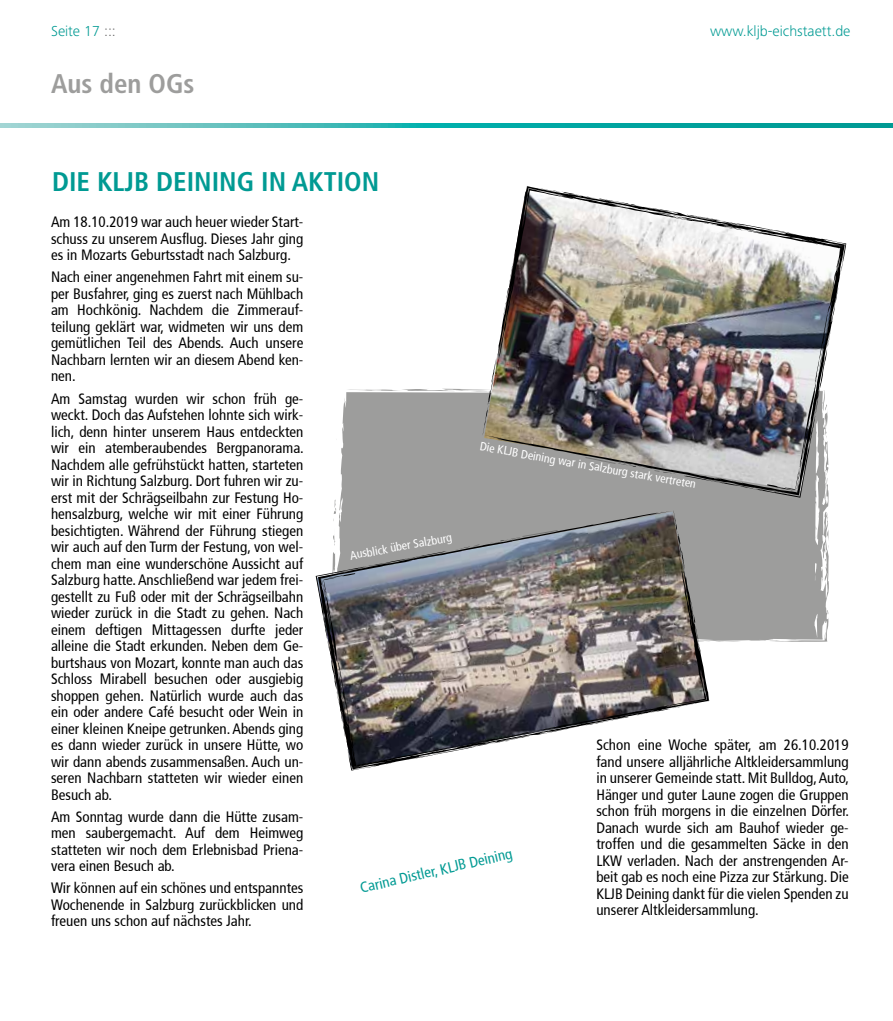
<style>
.page{position:relative;width:893px;height:1021px;background:#fff}
.page>*{position:absolute;margin:0;border:0;box-sizing:border-box;transform-origin:0 0}
.t1{font:700 condensed 27px "Frutiger LT Pro";color:#009a93}
.t2{font:700 condensed 27px "Frutiger LT Pro";color:#9d9d9c}
.t3{font:condensed 15px/16.5px "Frutiger";color:#000;text-align:justify}
.t4{font:300 15px "Frutiger Next Pro";color:#009a93}
.t5{font:condensed 15px "Frutiger";color:#009a93}
.t6{font:condensed 12px "Frutiger";color:#fff}
.s1{color:#646363}
</style>
<div class="page">
<div style="left:340px;top:398px;width:489px;height:244px;background:#9d9d9c"></div>
<svg style="left:815px;top:510px;width:14px;height:57px"></svg>
<svg style="left:774px;top:640px;width:12px;height:2px"></svg>
<svg style="left:334px;top:499px;width:8px;height:12px"></svg>
<img style="left:484px;top:186px;width:362px;height:309px">
<svg style="left:523px;top:199px;width:6px;height:22px"></svg>
<svg style="left:537px;top:188px;width:24px;height:6px"></svg>
<svg style="left:573px;top:197px;width:25px;height:4px"></svg>
<svg style="left:643px;top:210px;width:39px;height:7px"></svg>
<svg style="left:617px;top:202px;width:12px;height:7px"></svg>
<svg style="left:774px;top:231px;width:11px;height:4px"></svg>
<svg style="left:701px;top:217px;width:62px;height:15px"></svg>
<svg style="left:837px;top:261px;width:6px;height:8px"></svg>
<svg style="left:822px;top:240px;width:14px;height:8px"></svg>
<img style="left:655px;top:313px;width:173px;height:184px">
<svg style="left:585px;top:457px;width:60px;height:12px"></svg>
<svg style="left:346px;top:353px;width:170px;height:88px"></svg>
<img style="left:333px;top:511px;width:376px;height:259px">
<svg style="left:673px;top:510px;width:12px;height:64px"></svg>
<svg style="left:698px;top:636px;width:43px;height:5px"></svg>
<svg style="left:702px;top:675px;width:2px;height:17px"></svg>
<svg style="left:671px;top:703px;width:27px;height:6px"></svg>
<svg style="left:629px;top:708px;width:27px;height:9px"></svg>
<svg style="left:593px;top:718px;width:15px;height:3px"></svg>
<img style="left:316px;top:529px;width:262px;height:239px">
<svg style="left:636px;top:513px;width:23px;height:5px"></svg>
<svg style="left:0;top:123px;width:893px;height:5px;background:#2fb2ae"></svg>
<p class="t4" style="left:51px;top:23px;width:66px">Seite 17 <span class="s1">:::</span></p>
<p class="t4" style="left:710px;top:23px;width:142px">www.kljb-eichstaett.de</p>
<h1 class="t2" style="left:51px;top:68px;width:145px">Aus den OGs</h1>
<h1 class="t1" style="left:52px;top:166px;width:329px">DIE KLJB DEINING IN AKTION</h1>
<p class="t3" style="left:51px;top:214px;width:254px">Am 18.10.2019 war auch heuer wieder Start&shy;schuss zu unserem Ausflug. Dieses Jahr ging es in Mozarts Geburtsstadt nach Salzburg.</p>
<p class="t3" style="left:51px;top:269px;width:254px">Nach einer angenehmen Fahrt mit einem su&shy;per Busfahrer, ging es zuerst nach Mühlbach am Hochkönig. Nachdem die Zimmerauf&shy;teilung geklärt war, widmeten wir uns dem gemütlichen Teil des Abends. Auch unsere Nachbarn lernten wir an diesem Abend ken&shy;nen.</p>
<p class="t3" style="left:51px;top:390px;width:254px">Am Samstag wurden wir schon früh ge&shy;weckt. Doch das Aufstehen lohnte sich wirk&shy;lich, denn hinter unserem Haus entdeckten wir ein atemberaubendes Bergpanorama.<br>Nachdem alle gefrühstückt hatten, starteten wir in Richtung Salzburg. Dort fuhren wir zu&shy;erst mit der Schrägseilbahn zur Festung Ho&shy;hensalzburg, welche wir mit einer Führung besichtigten. Während der Führung stiegen wir auch auf den Turm der Festung, von wel&shy;chem man eine wunderschöne Aussicht auf Salzburg hatte. Anschließend war jedem frei&shy;gestellt zu Fuß oder mit der Schrägseilbahn wieder zurück in die Stadt zu gehen. Nach einem deftigen Mittagessen durfte jeder alleine die Stadt erkunden. Neben dem Ge&shy;burtshaus von Mozart, konnte man auch das Schloss Mirabell besuchen oder ausgiebig shoppen gehen. Natürlich wurde auch das ein oder andere Café besucht oder Wein in einer kleinen Kneipe getrunken. Abends ging es dann wieder zurück in unsere Hütte, wo wir dann abends zusammensaßen. Auch un&shy;seren Nachbarn statteten wir wieder einen Besuch ab.</p>
<p class="t3" style="left:51px;top:808px;width:254px">Am Sonntag wurde dann die Hütte zusam&shy;men saubergemacht. Auf dem Heimweg statteten wir noch dem Erlebnisbad Priena&shy;vera einen Besuch ab.</p>
<p class="t3" style="left:51px;top:880px;width:254px">Wir können auf ein schönes und entspanntes Wochenende in Salzburg zurückblicken und freuen uns schon auf nächstes Jahr.</p>
<p class="t6" style="left:349px;top:548px;width:105px;rotate:-10deg">Ausblick über Salzburg</p>
<p class="t6" style="left:481px;top:439px;width:221px;rotate:10deg">Die KLJB Deining war in Salzburg stark vertreten</p>
<p class="t5" style="left:358px;top:879px;width:157px;rotate:-13deg">Carina Distler, KLJB Deining</p>
<p class="t3" style="left:596px;top:736px;width:254px">Schon eine Woche später, am 26.10.2019 fand unsere alljährliche Altkleidersammlung in unserer Gemeinde statt. Mit Bulldog, Auto, Hänger und guter Laune zogen die Gruppen schon früh morgens in die einzelnen Dörfer.<br>Danach wurde sich am Bauhof wieder ge&shy;troffen und die gesammelten Säcke in den LKW verladen. Nach der anstrengenden Ar&shy;beit gab es noch eine Pizza zur Stärkung. Die KLJB Deining dankt für die vielen Spenden zu unserer Altkleidersammlung.</p>
</div>
